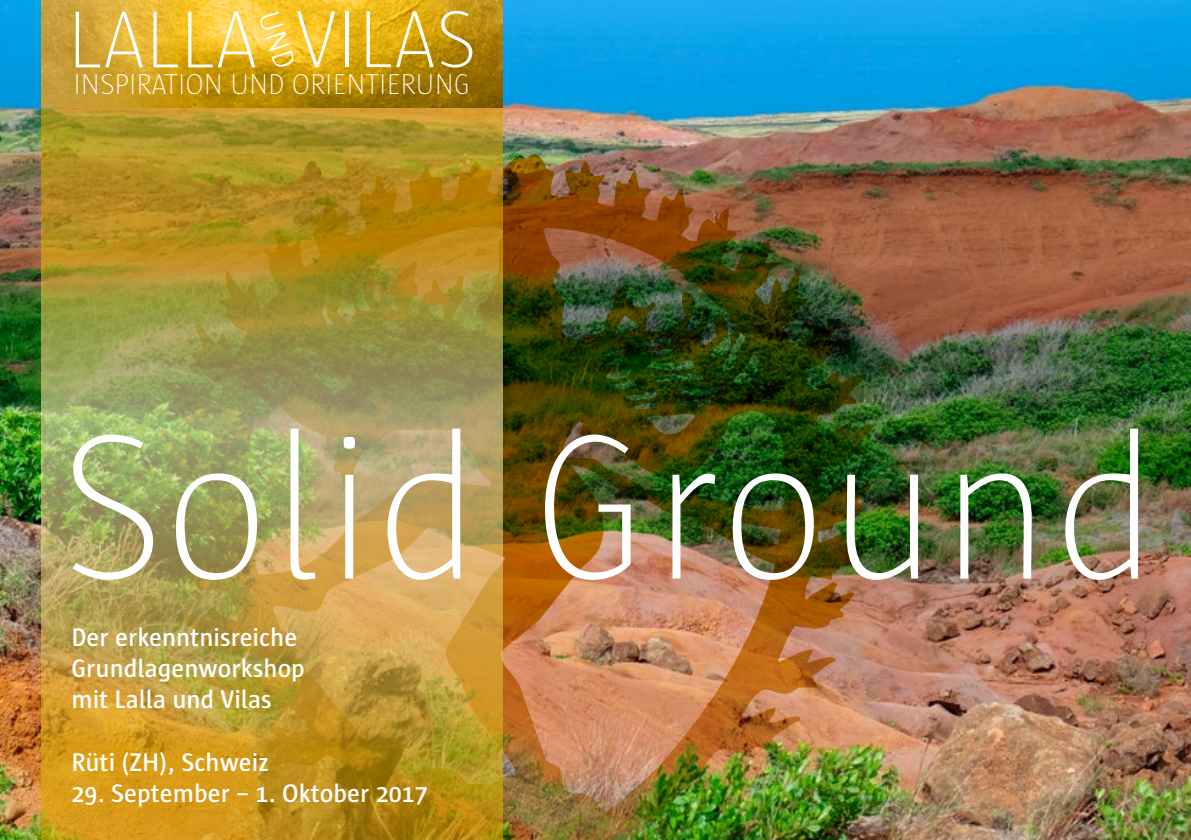
<style>
.page{position:relative;width:1191px;height:840px;background:#fff}
.page>*{position:absolute;margin:0;border:0;box-sizing:border-box;transform-origin:0 0}
.t1{font:200 211.2px "Sun";color:#fff}
.t2{font:200 82.4px "Sun";color:#fff}
.t3{font:200 29.4px "Sun";color:#fff}
.t4{font:600 26px/31.2px "Sun";color:#fff}
</style>
<div class="page">
<img style="left:0;top:0;width:1191px;height:839px">
<img style="left:555px;top:284px;width:232px;height:232px">
<img style="left:41px;top:107px;width:462px;height:732px">
<img style="left:41px;top:0;width:462px;height:107px">
<svg style="left:259px;top:12px;width:36px;height:57px;background:#f4c533"></svg>
<h2 class="t2" style="left:67px;top:-4px;width:411px">LALLA VILAS</h2>
<p class="t3" style="left:74px;top:68px;width:398px">INSPIRATION UND ORIENTIERUNG</p>
<h1 class="t1" style="left:59px;top:396px;width:1101px">Solid Ground</h1>
<p class="t4" style="left:71px;top:621px;width:235px">Der erkenntnisreiche<br>Grundlagenworkshop mit Lalla und Vilas</p>
<p class="t4" style="left:71px;top:746px;width:199px">Rüti (ZH), Schweiz</p>
<p class="t4" style="left:71px;top:777px;width:358px">29. September – 1. Oktober 2017</p>
</div>
